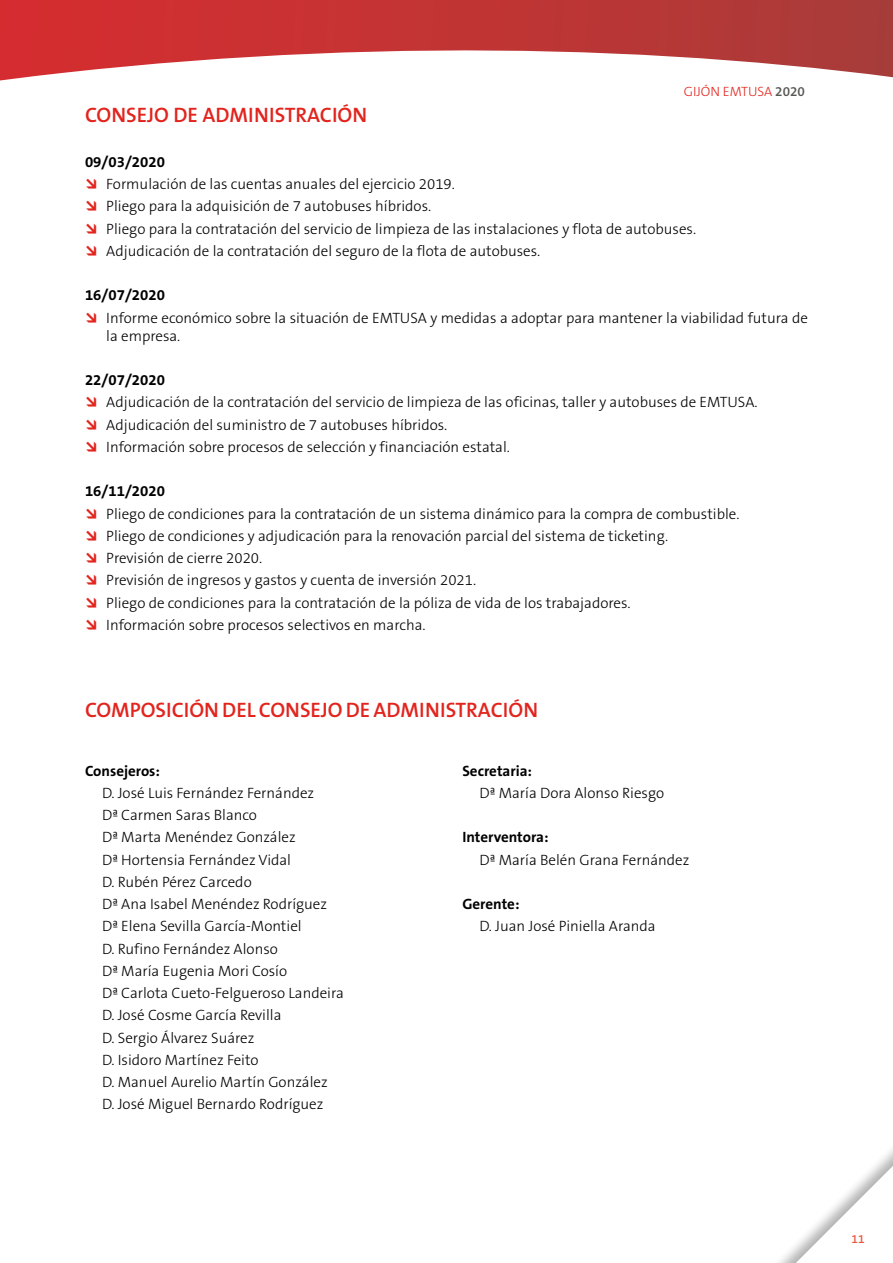
<style>
.page{position:relative;width:893px;height:1263px;background:#fff}
.page>*{position:absolute;margin:0;border:0;box-sizing:border-box;transform-origin:0 0}
.t1{font:600 21px "The Sans B6";color:#e2241d}
.t2{font:300 15px/22.2px "The Sans B3";color:#000}
.t3{font:700 15px "The Sans B7";color:#000}
.t4{font:300 13.5px "The Sans B3";color:#e2241d}
.t5{font:600 12px "The Sans B6";color:#e95a3f}
.s1{font-family:"The Sans B6";font-weight:600;color:#575756}
.s2{color:#e2241d}
</style>
<div class="page">
<svg style="left:0;top:0;width:893px;height:81px"></svg>
<svg style="left:796px;top:1166px;width:97px;height:97px"></svg>
<h1 class="t1" style="left:85px;top:104px;width:284px">CONSEJO DE ADMINISTRACIÓN</h1>
<p class="t4" style="left:684px;top:85px;width:123px">GIJÓN EMTUSA <span class="s1">2020</span></p>
<p class="t3" style="left:85px;top:154px;width:81px">09/03/2020</p>
<p class="t2" style="left:85px;top:173px;width:371px"><span class="s2">→</span> Formulación de las cuentas anuales del ejercicio 2019.</p>
<p class="t2" style="left:85px;top:196px;width:348px"><span class="s2">→</span> Pliego para la adquisición de 7 autobuses híbridos.</p>
<p class="t2" style="left:85px;top:218px;width:613px"><span class="s2">→</span> Pliego para la contratación del servicio de limpieza de las instalaciones y flota de autobuses.</p>
<p class="t2" style="left:85px;top:240px;width:457px"><span class="s2">→</span> Adjudicación de la contratación del seguro de la flota de autobuses.</p>
<p class="t3" style="left:85px;top:287px;width:81px">16/07/2020</p>
<p class="t2" style="left:106px;top:309px;width:703px;line-height:18px;text-indent:-21px"><span class="s2">→</span> Informe económico sobre la situación de EMTUSA y medidas a adoptar para mantener la viabilidad futura de la empresa.</p>
<p class="t3" style="left:85px;top:372px;width:81px">22/07/2020</p>
<p class="t2" style="left:85px;top:392px;width:674px"><span class="s2">→</span> Adjudicación de la contratación del servicio de limpieza de las oficinas, taller y autobuses de EMTUSA.</p>
<p class="t2" style="left:85px;top:414px;width:364px"><span class="s2">→</span> Adjudicación del suministro de 7 autobuses híbridos.</p>
<p class="t2" style="left:85px;top:436px;width:426px"><span class="s2">→</span> Información sobre procesos de selección y financiación estatal.</p>
<p class="t3" style="left:85px;top:483px;width:81px">16/11/2020</p>
<p class="t2" style="left:85px;top:503px;width:656px"><span class="s2">→</span> Pliego de condiciones para la contratación de un sistema dinámico para la compra de combustible.</p>
<p class="t2" style="left:85px;top:525px;width:585px"><span class="s2">→</span> Pliego de condiciones y adjudicación para la renovación parcial del sistema de ticketing.</p>
<p class="t2" style="left:85px;top:547px;width:179px"><span class="s2">→</span> Previsión de cierre 2020.</p>
<p class="t2" style="left:85px;top:570px;width:393px"><span class="s2">→</span> Previsión de ingresos y gastos y cuenta de inversión 2021.</p>
<p class="t2" style="left:85px;top:592px;width:547px"><span class="s2">→</span> Pliego de condiciones para la contratación de la póliza de vida de los trabajadores.</p>
<p class="t2" style="left:85px;top:614px;width:342px"><span class="s2">→</span> Información sobre procesos selectivos en marcha.</p>
<h1 class="t1" style="left:85px;top:699px;width:455px">COMPOSICIÓN DEL CONSEJO DE ADMINISTRACIÓN</h1>
<p class="t3" style="left:85px;top:763px;width:76px">Consejeros:</p>
<p class="t2" style="left:102px;top:782px;width:243px">D. José Luis Fernández Fernández<br>Dª Carmen Saras Blanco<br>Dª Marta Menéndez González<br>Dª Hortensia Fernández Vidal<br>D. Rubén Pérez Carcedo<br>Dª Ana Isabel Menéndez Rodríguez<br>Dª Elena Sevilla García-Montiel<br>D. Rufino Fernández Alonso<br>Dª María Eugenia Mori Cosío<br>Dª Carlota Cueto-Felgueroso Landeira<br>D. José Cosme García Revilla<br>D. Sergio Álvarez Suárez<br>D. Isidoro Martínez Feito<br>D. Manuel Aurelio Martín González<br>D. José Miguel Bernardo Rodríguez</p>
<p class="t3" style="left:462px;top:763px;width:71px">Secretaria:</p>
<p class="t2" style="left:479px;top:782px;width:186px">Dª María Dora Alonso Riesgo</p>
<p class="t3" style="left:462px;top:829px;width:88px">Interventora:</p>
<p class="t2" style="left:479px;top:849px;width:211px">Dª María Belén Grana Fernández</p>
<p class="t3" style="left:462px;top:896px;width:59px">Gerente:</p>
<p class="t2" style="left:479px;top:916px;width:178px">D. Juan José Piniella Aranda</p>
<p class="t5" style="left:851px;top:1233px;width:15px">11</p>
</div>
